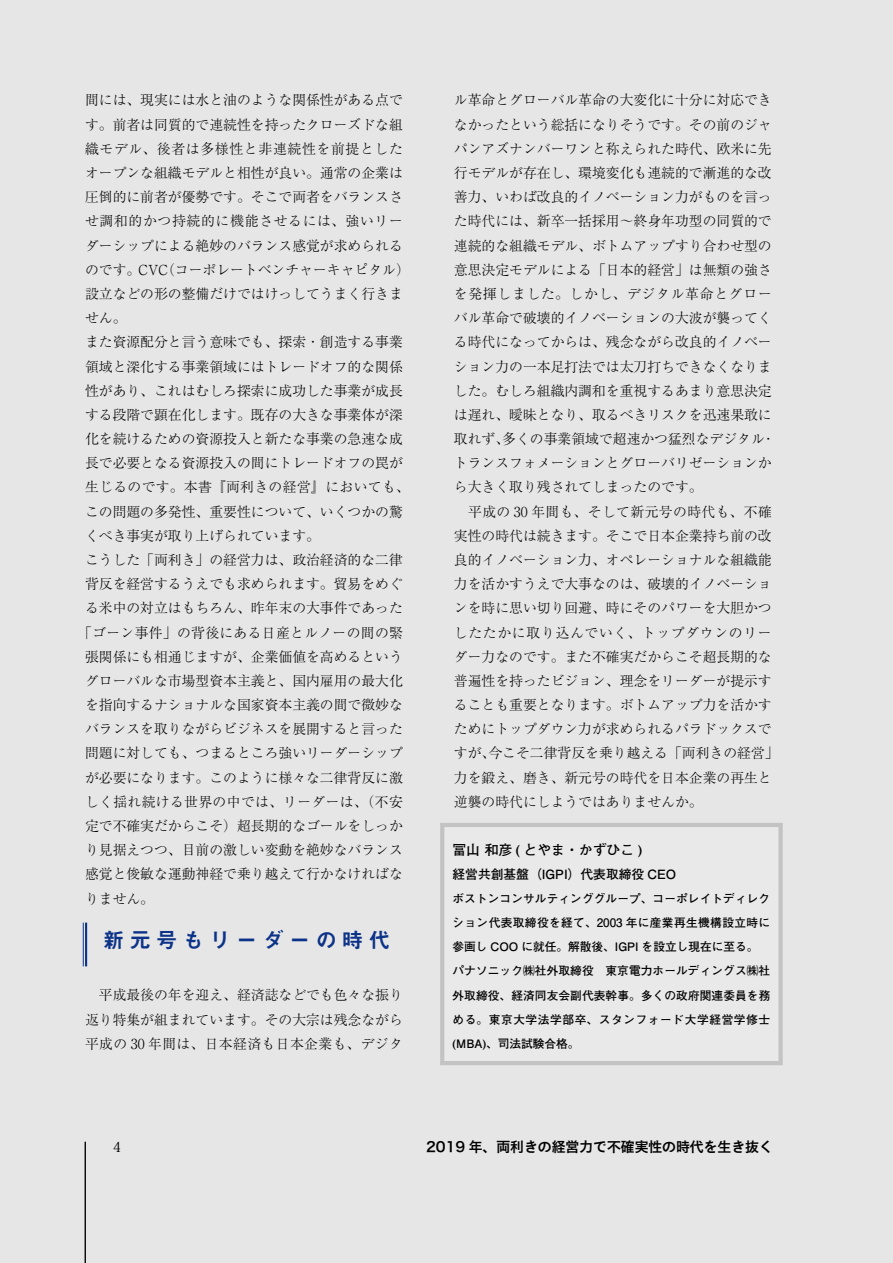
<style>
.page{position:relative;width:893px;height:1263px;background:#e6e6e6}
.page>*{position:absolute;margin:0;border:0;box-sizing:border-box;transform-origin:0 0}
.t1{font:21.3px "Midashi Go Pro MB31";letter-spacing:.25em;color:#0c3388}
.t2{font:300 13.8px/24.2px "Ryumin Pro";color:#000;text-align:justify}
.t3{font:300 13.8px "Ryumin Pro";letter-spacing:.025em;color:#000}
.t4{font:300 13.8px "Ryumin Pro";letter-spacing:.05em;color:#000}
.t5{font:13.8px "Hira Sans Old Std W6";color:#000}
.t6{font:700 13.8px "Futo Go B101 Pr 5";color:#000}
.t7{font:13.8px "Koz Min Pr 6 N";color:#000}
.t8{font:700 12.75px "Futo Go B101 Pr 5";color:#000}
.t9{font:700 11.7px/24.2px "Futo Go B101 Pr 5";letter-spacing:.005em;color:#000}
</style>
<div class="page">
<hr style="left:85px;top:1142px;width:1px;height:121px;background:#000">
<hr style="left:83px;top:923px;width:1px;height:43px;background:#0c3388">
<hr style="left:85px;top:923px;width:2px;height:43px;background:#0c3388">
<div style="left:442px;top:825px;width:339px;height:238px;background:#e9e9e9"></div>
<p class="t2" style="left:85px;top:87px;width:319px">間には、現実には水と油のような関係性がある点で</p>
<p class="t2" style="left:85px;top:111px;width:319px">す。前者は同質的で連続性を持ったクローズドな組</p>
<p class="t4" style="left:85px;top:138px;width:319px">織モデル、後者は多様性と非連続性を前提とした</p>
<p class="t2" style="left:85px;top:160px;width:319px">オープンな組織モデルと相性が良い。通常の企業は</p>
<p class="t2" style="left:85px;top:184px;width:319px">圧倒的に前者が優勢です。そこで両者をバランスさ</p>
<p class="t4" style="left:85px;top:210px;width:319px">せ調和的かつ持続的に機能させるには、強いリー</p>
<p class="t2" style="left:85px;top:232px;width:319px">ダーシップによる絶妙のバランス感覚が求められる</p>
<p class="t2" style="left:85px;top:256px;width:326px">のです。CVC（コーポレートベンチャーキャピタル）</p>
<p class="t2" style="left:85px;top:281px;width:319px">設立などの形の整備だけではけっしてうまく行きま</p>
<p class="t2" style="left:85px;top:305px;width:43px">せん。</p>
<p class="t2" style="left:85px;top:329px;width:319px">また資源配分と言う意味でも、探索・創造する事業</p>
<p class="t2" style="left:85px;top:353px;width:319px">領域と深化する事業領域にはトレードオフ的な関係</p>
<p class="t2" style="left:85px;top:377px;width:319px">性があり、これはむしろ探索に成功した事業が成長</p>
<p class="t2" style="left:85px;top:401px;width:319px">する段階で顕在化します。既存の大きな事業体が深</p>
<p class="t2" style="left:85px;top:426px;width:319px">化を続けるための資源投入と新たな事業の急速な成</p>
<p class="t2" style="left:85px;top:450px;width:319px">長で必要となる資源投入の間にトレードオフの罠が</p>
<p class="t3" style="left:85px;top:476px;width:326px">生じるのです。本書『両利きの経営』においても、</p>
<p class="t2" style="left:85px;top:498px;width:319px">この問題の多発性、重要性について、いくつかの驚</p>
<p class="t2" style="left:85px;top:522px;width:236px">くべき事実が取り上げられています。</p>
<p class="t2" style="left:85px;top:547px;width:319px">こうした「両利き」の経営力は、政治経済的な二律</p>
<p class="t2" style="left:85px;top:571px;width:319px">背反を経営するうえでも求められます。貿易をめぐ</p>
<p class="t2" style="left:85px;top:595px;width:319px">る米中の対立はもちろん、昨年末の大事件であった</p>
<p class="t3" style="left:78px;top:621px;width:326px">「ゴーン事件」の背後にある日産とルノーの間の緊</p>
<p class="t2" style="left:85px;top:643px;width:319px">張関係にも相通じますが、企業価値を高めるという</p>
<p class="t2" style="left:85px;top:667px;width:319px">グローバルな市場型資本主義と、国内雇用の最大化</p>
<p class="t2" style="left:85px;top:692px;width:319px">を指向するナショナルな国家資本主義の間で微妙な</p>
<p class="t2" style="left:85px;top:716px;width:319px">バランスを取りながらビジネスを展開すると言った</p>
<p class="t2" style="left:85px;top:740px;width:319px">問題に対しても、つまるところ強いリーダーシップ</p>
<p class="t2" style="left:85px;top:764px;width:319px">が必要になります。このように様々な二律背反に激</p>
<p class="t3" style="left:85px;top:791px;width:319px">しく揺れ続ける世界の中では、リーダーは、（不安</p>
<p class="t2" style="left:85px;top:813px;width:319px">定で不確実だからこそ）超長期的なゴールをしっか</p>
<p class="t2" style="left:85px;top:837px;width:319px">り見据えつつ、目前の激しい変動を絶妙なバランス</p>
<p class="t2" style="left:85px;top:861px;width:319px">感覚と俊敏な運動神経で乗り越えて行かなければな</p>
<p class="t2" style="left:85px;top:885px;width:71px">りません。</p>
<h1 class="t1" style="left:103px;top:923px;width:289px">新元号もリーダーの時代</h1>
<p class="t2" style="left:85px;top:982px;width:319px">　平成最後の年を迎え、経済誌などでも色々な振り返り特集が組まれています。その大宗は残念ながら平成の 30 年間は、日本経済も日本企業も、デジタ</p>
<p class="t2" style="left:454px;top:87px;width:326px;text-align:left">ル革命とグローバル革命の大変化に十分に対応できなかったという総括になりそうです。その前のジャパンアズナンバーワンと称えられた時代、欧米に先行モデルが存在し、環境変化も連続的で漸進的な改善力、いわば改良的イノベーション力がものを言った時代には、新卒一括採用～終身年功型の同質的で連続的な組織モデル、ボトムアップすり合わせ型の意思決定モデルによる「日本的経営」は無類の強さを発揮しました。しかし、デジタル革命とグローバル革命で破壊的イノベーションの大波が襲ってくる時代になってからは、残念ながら改良的イノベーション力の一本足打法では太刀打ちできなくなりました。むしろ組織内調和を重視するあまり意思決定は遅れ、曖昧となり、取るべきリスクを迅速果敢に取れず、多くの事業領域で超速かつ猛烈なデジタル・トランスフォメーションとグローバリゼーションから大きく取り残されてしまったのです。<br>　平成の 30 年間も、そして新元号の時代も、不確実性の時代は続きます。そこで日本企業持ち前の改良的イノベーション力、オペレーショナルな組織能力を活かすうえで大事なのは、破壊的イノベーションを時に思い切り回避、時にそのパワーを大胆かつしたたかに取り込んでいく、トップダウンのリーダー力なのです。また不確実だからこそ超長期的な普遍性を持ったビジョン、理念をリーダーが提示することも重要となります。ボトムアップ力を活かすためにトップダウン力が求められるパラドックスですが、今こそ二律背反を乗り越える「両利きの経営」力を鍛え、磨き、新元号の時代を日本企業の再生と逆襲の時代にしようではありませんか。</p>
<p class="t6" style="left:452px;top:839px;width:191px">冨山 和彦 ( とやま・かずひこ )</p>
<p class="t8" style="left:452px;top:864px;width:225px">経営共創基盤（IGPI）代表取締役 CEO</p>
<p class="t9" style="left:452px;top:885px;width:319px">ボストンコンサルティンググループ、コーポレイトディレクション代表取締役を経て、2003 年に産業再生機構設立時に参画し COO に就任。解散後、IGPI を設立し現在に至る。パナソニック㈱社外取締役　東京電力ホールディングス㈱社外取締役、経済同友会副代表幹事。多くの政府関連委員を務める。東京大学法学部卒、スタンフォード大学経営学修士(MBA)、司法試験合格。</p>
<p class="t7" style="left:113px;top:1139px;width:10px">4</p>
<p class="t5" style="left:426px;top:1136px;width:348px">2019 年、両利きの経営力で不確実性の時代を生き抜く</p>
</div>
